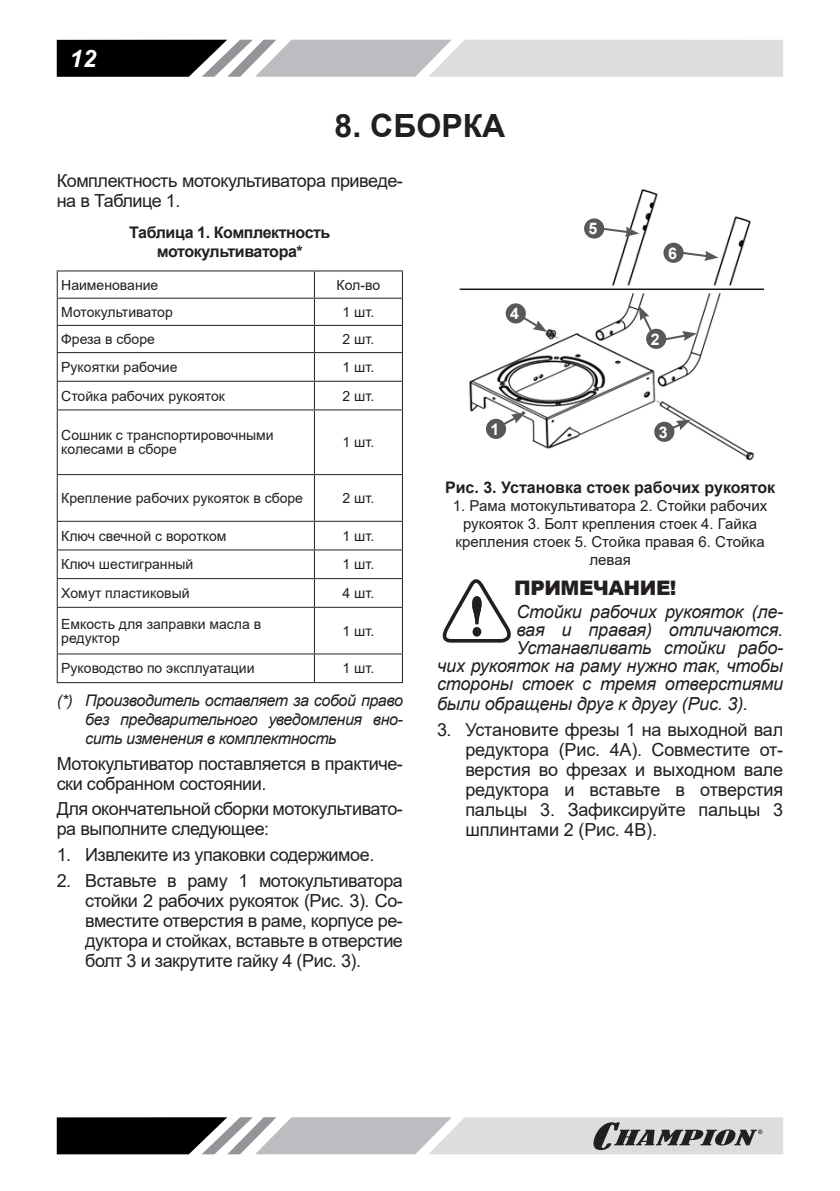
<style>
.page{position:relative;width:840px;height:1191px;background:#fff}
.page>*{position:absolute;margin:0;border:0;box-sizing:border-box;transform-origin:0 0}
.t1{font:700 32px "Arial";color:#231f20}
.t2{font:italic 700 24px "Arial";color:#fff}
.t3{font:900 20px "Arial";letter-spacing:-.025em;color:#231f20}
.t4{font:18px/20px "Arial";letter-spacing:-.025em;color:#231f20}
.t5{font:italic 18px/18px "Arial";letter-spacing:-.01em;color:#231f20;text-align:right}
.t6{font:italic 16px/19.2px "Arial";letter-spacing:-.025em;color:#231f20;text-align:justify}
.t7{font:700 16px/19.2px "Arial";letter-spacing:-.025em;color:#231f20;text-align:center}
.t8{font:700 16px "Arial";color:#231f20}
.t9{font:700 16px "Arial";color:#fff}
.t10{font:15px/18px "Arial";color:#231f20;text-align:center}
.t11{font:14px/14px "Arial";color:#231f20}
</style>
<div class="page">
<svg style="left:57px;top:40px;width:725px;height:37px;background:#a7a8a9"></svg>
<svg style="left:57px;top:1117px;width:725px;height:37px;background:#9c9c9e"></svg>
<hr style="left:57px;top:270px;width:257px;height:1px;background:#231f20">
<hr style="left:314px;top:270px;width:89px;height:1px;background:#231f20">
<hr style="left:57px;top:298px;width:257px;height:1px;background:#231f20">
<hr style="left:314px;top:298px;width:89px;height:1px;background:#231f20">
<hr style="left:57px;top:325px;width:257px;height:1px;background:#231f20">
<hr style="left:314px;top:325px;width:89px;height:1px;background:#231f20">
<hr style="left:57px;top:352px;width:257px;height:1px;background:#231f20">
<hr style="left:314px;top:352px;width:89px;height:1px;background:#231f20">
<hr style="left:57px;top:381px;width:257px;height:1px;background:#231f20">
<svg style="left:57px;top:271px;width:1px;height:138px"></svg>
<hr style="left:314px;top:381px;width:89px;height:1px;background:#231f20">
<svg style="left:314px;top:271px;width:1px;height:138px"></svg>
<svg style="left:402px;top:271px;width:1px;height:138px"></svg>
<hr style="left:57px;top:409px;width:257px;height:1px;background:#231f20">
<hr style="left:57px;top:410px;width:1px;height:64px;background:#231f20">
<hr style="left:314px;top:409px;width:89px;height:1px;background:#231f20">
<hr style="left:314px;top:410px;width:1px;height:64px;background:#231f20">
<hr style="left:402px;top:410px;width:1px;height:64px;background:#231f20">
<hr style="left:57px;top:474px;width:257px;height:1px;background:#231f20">
<hr style="left:57px;top:475px;width:1px;height:46px;background:#231f20">
<hr style="left:314px;top:474px;width:89px;height:1px;background:#231f20">
<hr style="left:314px;top:475px;width:1px;height:46px;background:#231f20">
<hr style="left:402px;top:475px;width:1px;height:46px;background:#231f20">
<hr style="left:57px;top:521px;width:257px;height:1px;background:#231f20">
<hr style="left:314px;top:521px;width:89px;height:1px;background:#231f20">
<hr style="left:57px;top:549px;width:257px;height:1px;background:#231f20">
<hr style="left:314px;top:549px;width:89px;height:1px;background:#231f20">
<hr style="left:57px;top:578px;width:257px;height:1px;background:#231f20">
<svg style="left:57px;top:522px;width:1px;height:85px"></svg>
<hr style="left:314px;top:578px;width:89px;height:1px;background:#231f20">
<svg style="left:314px;top:522px;width:1px;height:85px"></svg>
<svg style="left:402px;top:522px;width:1px;height:85px"></svg>
<hr style="left:57px;top:607px;width:257px;height:1px;background:#231f20">
<hr style="left:57px;top:608px;width:1px;height:45px;background:#231f20">
<hr style="left:314px;top:607px;width:89px;height:1px;background:#231f20">
<hr style="left:314px;top:608px;width:1px;height:45px;background:#231f20">
<hr style="left:402px;top:608px;width:1px;height:45px;background:#231f20">
<hr style="left:57px;top:653px;width:257px;height:1px;background:#231f20">
<svg style="left:57px;top:654px;width:1px;height:28px"></svg>
<hr style="left:314px;top:653px;width:89px;height:1px;background:#231f20">
<svg style="left:314px;top:654px;width:1px;height:28px"></svg>
<svg style="left:402px;top:654px;width:1px;height:28px"></svg>
<hr style="left:57px;top:682px;width:257px;height:1px;background:#231f20">
<hr style="left:314px;top:682px;width:89px;height:1px;background:#231f20">
<img style="left:459px;top:189px;width:304px;height:272px">
<svg style="left:600px;top:225px;width:39px;height:12px"></svg>
<svg style="left:515px;top:312px;width:32px;height:20px"></svg>
<svg style="left:497px;top:412px;width:28px;height:17px"></svg>
<svg style="left:661px;top:420px;width:29px;height:14px"></svg>
<svg style="left:638px;top:306px;width:15px;height:28px"></svg>
<svg style="left:680px;top:249px;width:38px;height:12px"></svg>
<div style="left:583px;top:218px;width:21px;height:21px;background:#57585a;border-radius:50%"></div>
<div style="left:505px;top:303px;width:20px;height:20px;background:#57585a;border-radius:50%"></div>
<div style="left:485px;top:419px;width:21px;height:20px;background:#57585a;border-radius:50%"></div>
<div style="left:654px;top:422px;width:20px;height:20px;background:#57585a;border-radius:50%"></div>
<div style="left:645px;top:329px;width:21px;height:20px;background:#57585a;border-radius:50%"></div>
<div style="left:663px;top:243px;width:20px;height:20px;background:#57585a;border-radius:50%"></div>
<svg style="left:662px;top:331px;width:34px;height:11px"></svg>
<svg style="left:442px;top:579px;width:69px;height:63px"></svg>
<h2 class="t2" style="left:70px;top:42px;width:28px">12</h2>
<h1 class="t1" style="left:334px;top:103px;width:172px">8. СБОРКА</h1>
<p class="t4" style="left:57px;top:171px;width:347px">Комплектность мотокультиватора приведе&shy;на в Таблице 1.</p>
<p class="t7" style="left:129px;top:222px;width:203px">Таблица 1. Комплектность мотокультиватора*</p>
<p class="t11" style="left:61px;top:278px;width:99px">Наименование</p>
<p class="t11" style="left:336px;top:278px;width:45px">Кол-во</p>
<p class="t11" style="left:61px;top:305px;width:113px">Мотокультиватор</p>
<p class="t11" style="left:342px;top:305px;width:33px">1 шт.</p>
<p class="t11" style="left:61px;top:332px;width:95px">Фреза в сборе</p>
<p class="t11" style="left:342px;top:332px;width:33px">2 шт.</p>
<p class="t11" style="left:61px;top:360px;width:118px">Рукоятки рабочие</p>
<p class="t11" style="left:342px;top:360px;width:33px">1 шт.</p>
<p class="t11" style="left:61px;top:389px;width:165px">Стойка рабочих рукояток</p>
<p class="t11" style="left:342px;top:389px;width:33px">2 шт.</p>
<p class="t11" style="left:61px;top:428px;width:214px">Сошник с транспортировочными колесами в сборе</p>
<p class="t11" style="left:342px;top:435px;width:33px">1 шт.</p>
<p class="t11" style="left:61px;top:491px;width:243px">Крепление рабочих рукояток в сборе</p>
<p class="t11" style="left:342px;top:491px;width:33px">2 шт.</p>
<p class="t11" style="left:61px;top:529px;width:167px">Ключ свечной с воротком</p>
<p class="t11" style="left:342px;top:529px;width:33px">1 шт.</p>
<p class="t11" style="left:61px;top:557px;width:133px">Ключ шестигранный</p>
<p class="t11" style="left:342px;top:557px;width:33px">1 шт.</p>
<p class="t11" style="left:61px;top:586px;width:130px">Хомут пластиковый</p>
<p class="t11" style="left:342px;top:586px;width:33px">4 шт.</p>
<p class="t11" style="left:61px;top:616px;width:201px">Емкость для заправки масла в редуктор</p>
<p class="t11" style="left:342px;top:623px;width:33px">1 шт.</p>
<p class="t11" style="left:61px;top:661px;width:195px">Руководство по эксплуатации</p>
<p class="t11" style="left:342px;top:661px;width:33px">1 шт.</p>
<p class="t6" style="left:85px;top:690px;width:319px;text-indent:-28px">(*) Производитель оставляет за собой право без предварительного уведомления вно&shy;сить изменения в комплектность</p>
<p class="t4" style="left:57px;top:753px;width:347px">Мотокультиватор поставляется в практиче&shy;ски собранном состоянии.</p>
<p class="t4" style="left:57px;top:799px;width:347px">Для окончательной сборки мотокультивато&shy;ра выполните следующее:</p>
<p class="t4" style="left:57px;top:844px;width:319px">1. Извлеките из упаковки содержимое.</p>
<p class="t4" style="left:85px;top:870px;width:319px;text-align:justify;text-indent:-28px">2. Вставьте в раму 1 мотокультиватора стойки 2 рабочих рукояток (Рис. 3). Со&shy;вместите отверстия в раме, корпусе ре&shy;дуктора и стойках, вставьте в отверстие болт 3 и закрутите гайку 4 (Рис. 3).</p>
<p class="t9" style="left:588px;top:217px;width:10px">5</p>
<p class="t9" style="left:667px;top:242px;width:10px">6</p>
<p class="t9" style="left:510px;top:302px;width:10px">4</p>
<p class="t9" style="left:650px;top:328px;width:10px">2</p>
<p class="t9" style="left:490px;top:418px;width:10px">1</p>
<p class="t9" style="left:658px;top:421px;width:10px">3</p>
<p class="t8" style="left:444px;top:476px;width:331px">Рис. 3. Установка стоек рабочих рукояток</p>
<p class="t10" style="left:452px;top:496px;width:316px">1. Рама мотокультиватора 2. Стойки рабочих рукояток 3. Болт крепления стоек 4. Гайка крепления стоек 5. Стойка правая 6. Стойка левая</p>
<p class="t3" style="left:514px;top:573px;width:164px">ПРИМЕЧАНИЕ!</p>
<p class="t5" style="left:437px;top:603px;width:347px">Стойки рабочих рукояток (ле-<br>вая и правая) отличаются.<br>Устанавливать стойки рабо-<br>чих рукояток на раму нужно так, чтобы стороны стоек с тремя отверстиями</p>
<p class="t5" style="left:437px;top:695px;width:312px">были обращены друг к другу (Рис. 3).</p>
<p class="t4" style="left:465px;top:719px;width:319px;text-align:justify;text-indent:-28px">3. Установите фрезы 1 на выходной вал редуктора (Рис. 4А). Совместите от&shy;верстия во фрезах и выходном вале редуктора и вставьте в отверстия пальцы 3. Зафиксируйте пальцы 3 шплинтами 2 (Рис. 4В).</p>
</div>
